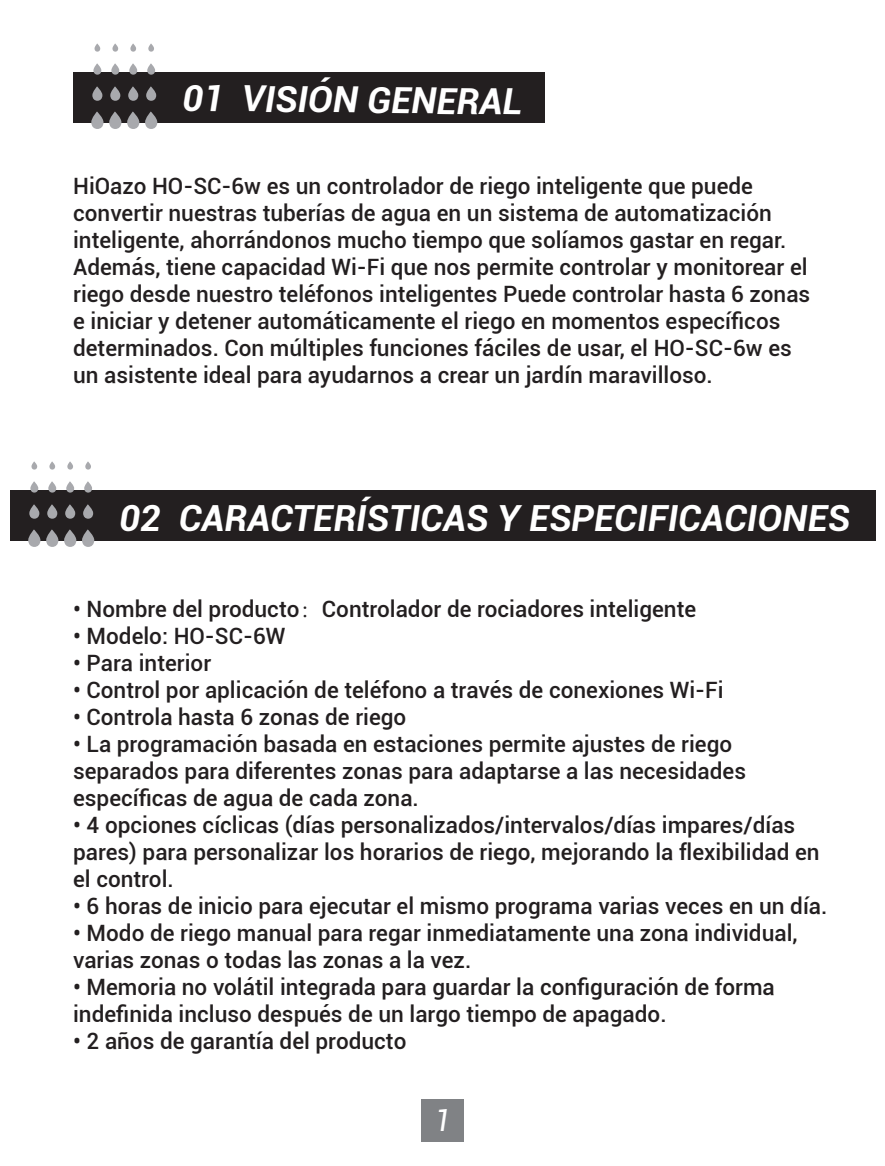
<style>
.page{position:relative;width:885px;height:1166px;background:#fff}
.page>*{position:absolute;margin:0;border:0;box-sizing:border-box;transform-origin:0 0}
.t1{font:italic 700 36px "Roboto";color:#fff}
.t2{font:italic 30px "Roboto";color:#fff}
.t3{font:500 22.5px/27px "Roboto";color:#231f20}
.s1{font-family:"Adobe Song Std";font-weight:300}
</style>
<div class="page">
<div style="left:73px;top:73px;width:471px;height:50px;background:#231f20"></div>
<svg style="left:91px;top:111px;width:12px;height:18px"></svg>
<svg style="left:92px;top:86px;width:10px;height:15px"></svg>
<svg style="left:93px;top:63px;width:8px;height:12px"></svg>
<svg style="left:94px;top:43px;width:6px;height:9px"></svg>
<svg style="left:109px;top:111px;width:12px;height:18px"></svg>
<svg style="left:110px;top:86px;width:10px;height:15px"></svg>
<svg style="left:111px;top:63px;width:8px;height:12px"></svg>
<svg style="left:112px;top:43px;width:6px;height:9px"></svg>
<svg style="left:127px;top:111px;width:12px;height:18px"></svg>
<svg style="left:128px;top:86px;width:10px;height:15px"></svg>
<svg style="left:129px;top:63px;width:8px;height:12px"></svg>
<svg style="left:130px;top:43px;width:6px;height:9px"></svg>
<svg style="left:145px;top:111px;width:12px;height:18px"></svg>
<svg style="left:146px;top:86px;width:10px;height:15px"></svg>
<svg style="left:147px;top:63px;width:8px;height:12px"></svg>
<svg style="left:148px;top:43px;width:6px;height:9px"></svg>
<div style="left:10px;top:490px;width:865px;height:51px;background:#231f20"></div>
<svg style="left:28px;top:529px;width:12px;height:17px"></svg>
<svg style="left:29px;top:504px;width:10px;height:14px"></svg>
<svg style="left:30px;top:481px;width:8px;height:11px"></svg>
<svg style="left:31px;top:461px;width:6px;height:8px"></svg>
<svg style="left:46px;top:529px;width:12px;height:17px"></svg>
<svg style="left:47px;top:504px;width:10px;height:14px"></svg>
<svg style="left:48px;top:481px;width:8px;height:11px"></svg>
<svg style="left:49px;top:461px;width:6px;height:8px"></svg>
<svg style="left:64px;top:529px;width:12px;height:17px"></svg>
<svg style="left:65px;top:504px;width:10px;height:14px"></svg>
<svg style="left:66px;top:481px;width:8px;height:11px"></svg>
<svg style="left:67px;top:461px;width:6px;height:8px"></svg>
<svg style="left:82px;top:529px;width:12px;height:17px"></svg>
<svg style="left:83px;top:504px;width:10px;height:14px"></svg>
<svg style="left:84px;top:481px;width:8px;height:11px"></svg>
<svg style="left:85px;top:461px;width:6px;height:8px"></svg>
<div style="left:421px;top:1098px;width:43px;height:43px;background:#808285"></div>
<h1 class="t1" style="left:183px;top:71px;width:341px;rotate:1deg">01 VISIÓN GENERAL</h1>
<p class="t3" style="left:73px;top:172px;width:738px">HiOazo HO-SC-6w es un controlador de riego inteligente que puede convertir nuestras tuberías de agua en un sistema de automatización inteligente, ahorrándonos mucho tiempo que solíamos gastar en regar.<br>Además, tiene capacidad Wi-Fi que nos permite controlar y monitorear el riego desde nuestro teléfonos inteligentes Puede controlar hasta 6 zonas e iniciar y detener automáticamente el riego en momentos específicos determinados. Con múltiples funciones fáciles de usar, el HO-SC-6w es un asistente ideal para ayudarnos a crear un jardín maravilloso.</p>
<h1 class="t1" style="left:119px;top:492px;width:731px">02 CARACTERÍSTICAS Y ESPECIFICACIONES</h1>
<p class="t3" style="left:73px;top:594px;width:624px">• Nombre del producto<span class="s1">：</span>Controlador de rociadores inteligente</p>
<p class="t3" style="left:73px;top:621px;width:214px">• Modelo: HO-SC-6W</p>
<p class="t3" style="left:73px;top:648px;width:140px">• Para interior</p>
<p class="t3" style="left:73px;top:675px;width:652px">• Control por aplicación de teléfono a través de conexiones Wi-Fi</p>
<p class="t3" style="left:73px;top:702px;width:334px">• Controla hasta 6 zonas de riego</p>
<p class="t3" style="left:73px;top:729px;width:674px">• La programación basada en estaciones permite ajustes de riego separados para diferentes zonas para adaptarse a las necesidades específicas de agua de cada zona.</p>
<p class="t3" style="left:73px;top:810px;width:747px">• 4 opciones cíclicas (días personalizados/intervalos/días impares/días pares) para personalizar los horarios de riego, mejorando la flexibilidad en el control.</p>
<p class="t3" style="left:73px;top:891px;width:755px">• 6 horas de inicio para ejecutar el mismo programa varias veces en un día.</p>
<p class="t3" style="left:73px;top:918px;width:725px">• Modo de riego manual para regar inmediatamente una zona individual, varias zonas o todas las zonas a la vez.</p>
<p class="t3" style="left:73px;top:972px;width:703px">• Memoria no volátil integrada para guardar la configuración de forma indefinida incluso después de un largo tiempo de apagado.</p>
<p class="t3" style="left:73px;top:1026px;width:335px">• 2 años de garantía del producto</p>
<h2 class="t2" style="left:434px;top:1099px;width:18px">1</h2>
</div>
